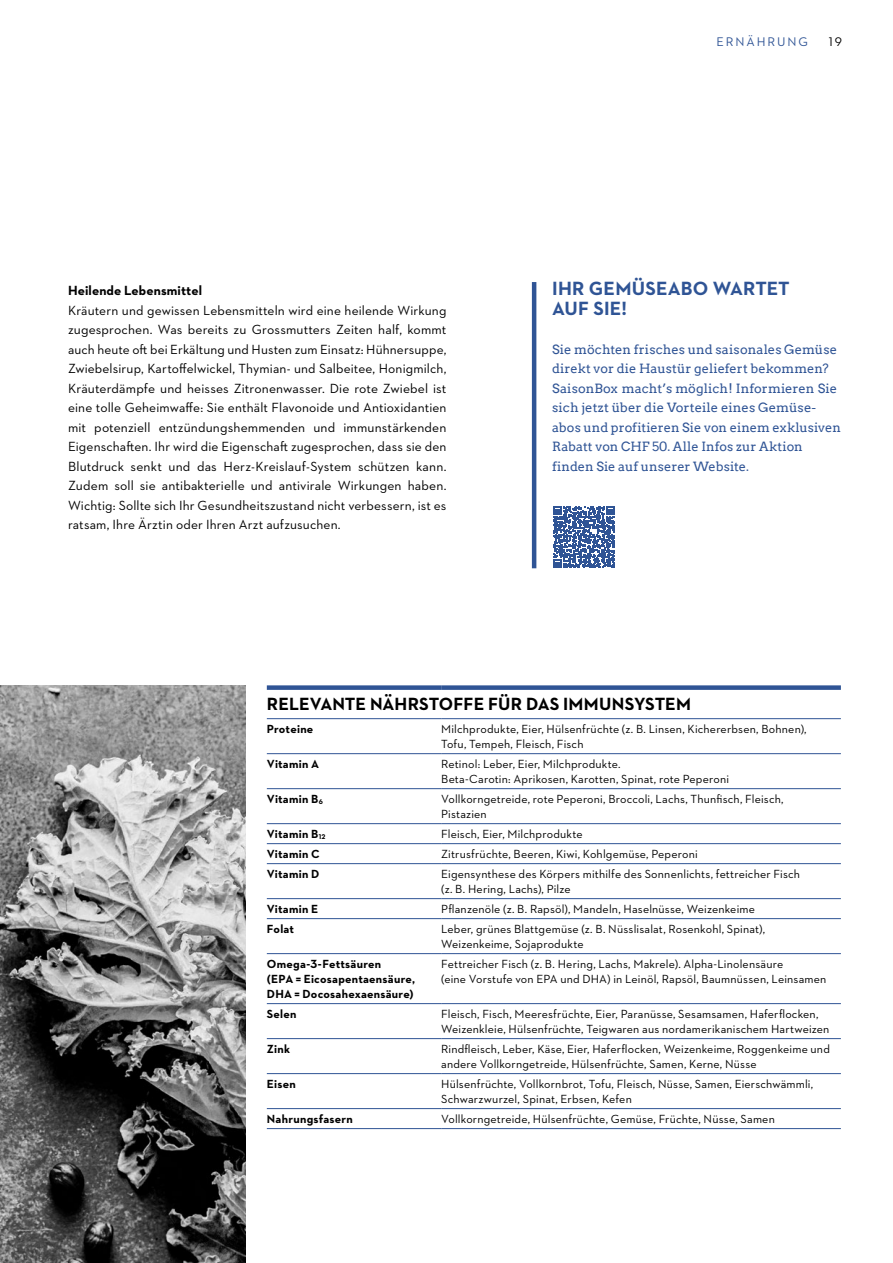
<style>
.page{position:relative;width:893px;height:1263px;background:#fff}
.page>*{position:absolute;margin:0;border:0;box-sizing:border-box;transform-origin:0 0}
.t1{font:700 19.5px/19.5px "Neutraface 2 Text";letter-spacing:.01em;color:#2f5495}
.t2{font:700 18px "Neutraface 2 Text";letter-spacing:.005em;color:#000}
.t3{font:13.5px/19.5px "Neutraface 2 Text";letter-spacing:.01em;color:#000;text-align:justify}
.t4{font:700 13.5px "Neutraface 2 Text";letter-spacing:.005em;color:#000}
.t5{font:12.75px/19.5px "Arvo";letter-spacing:.005em;color:#2f5495}
.t6{font:12.75px "Neutraface 2 Text";letter-spacing:.15em;color:#2f5495}
.t7{font:12.75px "Neutraface 2 Text";color:#000}
.t8{font:12px/15px "Neutraface 2 Text";letter-spacing:.015em;color:#000}
.t9{font:700 12px/15px "Neutraface 2 Text";letter-spacing:.02em;color:#000}
</style>
<div class="page">
<hr style="left:267px;top:753px;width:174px;height:1px;background:#2f5495">
<hr style="left:441px;top:753px;width:400px;height:1px;background:#2f5495">
<hr style="left:267px;top:788px;width:174px;height:1px;background:#2f5495">
<hr style="left:441px;top:788px;width:400px;height:1px;background:#2f5495">
<hr style="left:267px;top:823px;width:174px;height:1px;background:#2f5495">
<hr style="left:441px;top:823px;width:400px;height:1px;background:#2f5495">
<hr style="left:267px;top:843px;width:174px;height:1px;background:#2f5495">
<hr style="left:441px;top:843px;width:400px;height:1px;background:#2f5495">
<hr style="left:267px;top:863px;width:174px;height:1px;background:#2f5495">
<hr style="left:441px;top:863px;width:400px;height:1px;background:#2f5495">
<hr style="left:267px;top:898px;width:174px;height:1px;background:#2f5495">
<hr style="left:441px;top:898px;width:400px;height:1px;background:#2f5495">
<hr style="left:267px;top:918px;width:174px;height:1px;background:#2f5495">
<hr style="left:441px;top:918px;width:400px;height:1px;background:#2f5495">
<hr style="left:267px;top:953px;width:174px;height:1px;background:#2f5495">
<hr style="left:441px;top:953px;width:400px;height:1px;background:#2f5495">
<hr style="left:267px;top:1003px;width:174px;height:1px;background:#2f5495">
<hr style="left:441px;top:1003px;width:400px;height:1px;background:#2f5495">
<hr style="left:267px;top:1038px;width:174px;height:1px;background:#2f5495">
<hr style="left:441px;top:1038px;width:400px;height:1px;background:#2f5495">
<hr style="left:267px;top:1073px;width:174px;height:1px;background:#2f5495">
<hr style="left:441px;top:1073px;width:400px;height:1px;background:#2f5495">
<hr style="left:267px;top:1108px;width:174px;height:1px;background:#2f5495">
<hr style="left:441px;top:1108px;width:400px;height:1px;background:#2f5495">
<hr style="left:267px;top:1128px;width:174px;height:1px;background:#2f5495">
<hr style="left:441px;top:1128px;width:400px;height:1px;background:#2f5495">
<div style="left:267px;top:685px;width:174px;height:5px;background:#2f5495"></div>
<div style="left:441px;top:685px;width:400px;height:5px;background:#2f5495"></div>
<hr style="left:267px;top:718px;width:174px;height:1px;background:#2f5495">
<hr style="left:441px;top:718px;width:400px;height:1px;background:#2f5495">
<img style="left:0;top:685px;width:246px;height:578px">
<hr style="left:532px;top:282px;width:4px;height:286px;background:#2f5495">
<svg style="left:553px;top:506px;width:62px;height:62px"></svg>
<p class="t4" style="left:68px;top:282px;width:135px">Heilende Lebensmittel</p>
<p class="t3" style="left:68px;top:300px;width:380px">Kräutern und gewissen Lebensmitteln wird eine heilende Wirkung zugesprochen. Was bereits zu Grossmutters Zeiten half, kommt auch heute oft bei Erkältung und Husten zum Einsatz: Hühnersuppe, Zwiebelsirup, Kartoffelwickel, Thymian- und Salbeitee, Honigmilch, Kräuterdämpfe und heisses Zitronenwasser. Die rote Zwiebel ist eine tolle Geheimwaffe: Sie enthält Flavonoide und Antioxidantien mit potenziell entzündungshemmenden und immunstärkenden Eigenschaften. Ihr wird die Eigenschaft zugesprochen, dass sie den Blutdruck senkt und das Herz-Kreislauf-System schützen kann.<br>Zudem soll sie antibakterielle und antivirale Wirkungen haben.<br>Wichtig: Sollte sich Ihr Gesundheitszustand nicht verbessern, ist es ratsam, Ihre Ärztin oder Ihren Arzt aufzusuchen.</p>
<p class="t6" style="left:717px;top:34px;width:93px">ERNäHRUNG</p>
<p class="t7" style="left:829px;top:34px;width:15px">19</p>
<h1 class="t1" style="left:552px;top:279px;width:239px">IHR GEMÜSEABO WARTET<br>AUF SIE!</h1>
<p class="t5" style="left:552px;top:339px;width:290px">Sie möchten frisches und saisonales Gemüse direkt vor die Haustür geliefert bekommen?<br>SaisonBox macht’s möglich! Informieren Sie sich jetzt über die Vorteile eines Gemüse&shy;abos und profitieren Sie von einem exklusiven Rabatt von CHF 50. Alle Infos zur Aktion finden Sie auf unserer Website.</p>
<h2 class="t2" style="left:267px;top:692px;width:426px">RELEVANTE NÄHRSTOFFE FÜR DAS IMMUNSYSTEM</h2>
<p class="t9" style="left:267px;top:722px;width:48px">Proteine</p>
<p class="t8" style="left:441px;top:722px;width:367px">Milchprodukte, Eier, Hülsenfrüchte (z. B. Linsen, Kichererbsen, Bohnen),<br>Tofu, Tempeh, Fleisch, Fisch</p>
<p class="t9" style="left:267px;top:757px;width:54px">Vitamin A</p>
<p class="t8" style="left:441px;top:757px;width:289px">Retinol: Leber, Eier, Milchprodukte.<br>Beta-Carotin: Aprikosen, Karotten, Spinat, rote Peperoni</p>
<p class="t9" style="left:267px;top:792px;width:58px">Vitamin B<sub>6</sub></p>
<p class="t8" style="left:441px;top:792px;width:344px">Vollkorngetreide, rote Peperoni, Broccoli, Lachs, Thunfisch, Fleisch,<br>Pistazien</p>
<p class="t9" style="left:267px;top:827px;width:60px">Vitamin B<sub>12</sub></p>
<p class="t8" style="left:441px;top:826px;width:143px">Fleisch, Eier, Milchprodukte</p>
<p class="t9" style="left:267px;top:847px;width:54px">Vitamin C</p>
<p class="t8" style="left:441px;top:846px;width:258px">Zitrusfrüchte, Beeren, Kiwi, Kohlgemüse, Peperoni</p>
<p class="t9" style="left:267px;top:867px;width:54px">Vitamin D</p>
<p class="t8" style="left:441px;top:866px;width:360px">Eigensynthese des Körpers mithilfe des Sonnenlichts, fettreicher Fisch (z. B. Hering, Lachs), Pilze</p>
<p class="t9" style="left:267px;top:902px;width:53px">Vitamin E</p>
<p class="t8" style="left:441px;top:901px;width:315px">Pflanzenöle (z. B. Rapsöl), Mandeln, Haselnüsse, Weizenkeime</p>
<p class="t9" style="left:267px;top:922px;width:29px">Folat</p>
<p class="t8" style="left:441px;top:921px;width:326px">Leber, grünes Blattgemüse (z. B. Nüsslisalat, Rosenkohl, Spinat),<br>Weizenkeime, Sojaprodukte</p>
<p class="t9" style="left:267px;top:957px;width:150px">Omega-3-Fettsäuren<br>(EPA = Eicosapentaensäure,<br>DHA = Docosahexaensäure)</p>
<p class="t8" style="left:441px;top:956px;width:387px">Fettreicher Fisch (z. B. Hering, Lachs, Makrele). Alpha-Linolensäure<br>(eine Vorstufe von EPA und DHA) in Leinöl, Rapsöl, Baumnüssen, Leinsamen</p>
<p class="t9" style="left:267px;top:1006px;width:31px">Selen</p>
<p class="t8" style="left:441px;top:1006px;width:390px">Fleisch, Fisch, Meeresfrüchte, Eier, Paranüsse, Sesamsamen, Haferflocken,<br>Weizenkleie, Hülsenfrüchte, Teigwaren aus nordamerikanischem Hartweizen</p>
<p class="t9" style="left:267px;top:1041px;width:25px">Zink</p>
<p class="t8" style="left:441px;top:1041px;width:390px">Rindfleisch, Leber, Käse, Eier, Haferflocken, Weizenkeime, Roggenkeime und andere Vollkorngetreide, Hülsenfrüchte, Samen, Kerne, Nüsse</p>
<p class="t9" style="left:267px;top:1076px;width:30px">Eisen</p>
<p class="t8" style="left:441px;top:1076px;width:374px">Hülsenfrüchte, Vollkornbrot, Tofu, Fleisch, Nüsse, Samen, Eierschwämmli,<br>Schwarzwurzel, Spinat, Erbsen, Kefen</p>
<p class="t9" style="left:267px;top:1111px;width:88px">Nahrungsfasern</p>
<p class="t8" style="left:441px;top:1111px;width:335px">Vollkorngetreide, Hülsenfrüchte, Gemüse, Früchte, Nüsse, Samen</p>
</div>
